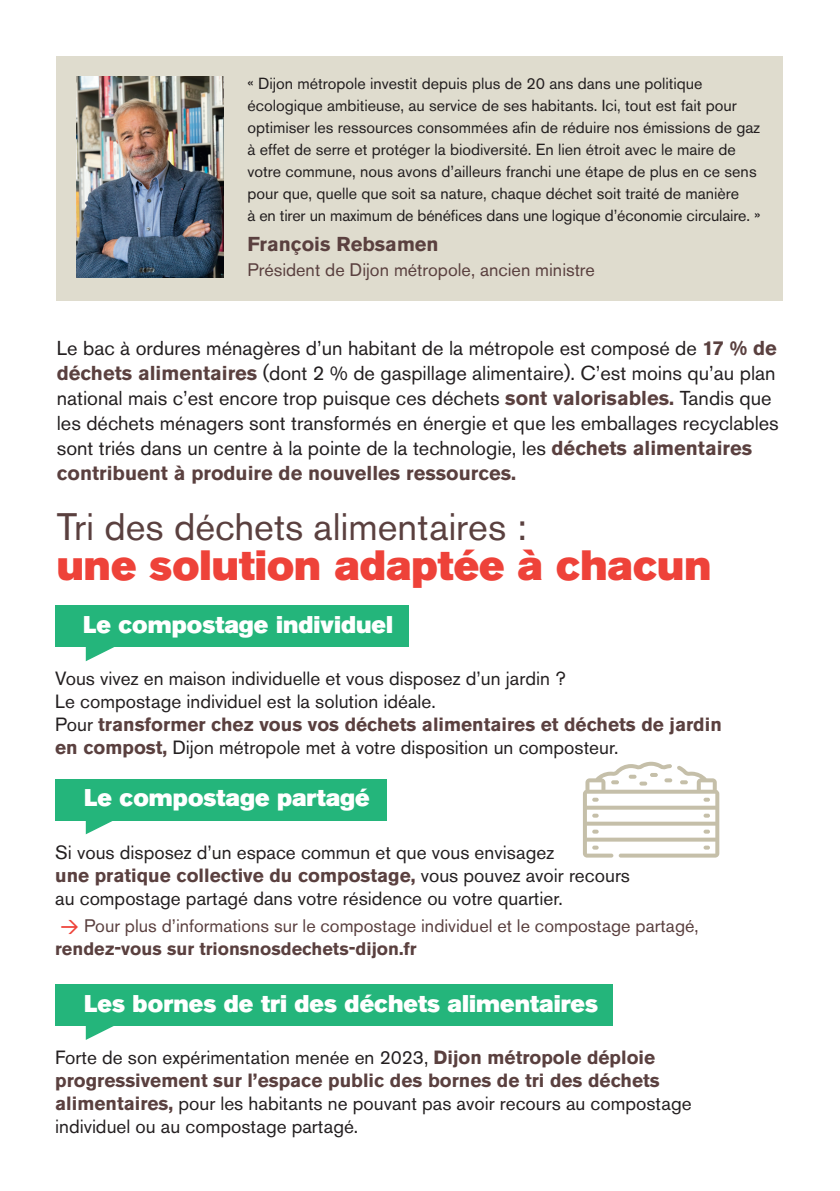
<style>
.page{position:relative;width:840px;height:1191px;background:#fff}
.page>*{position:absolute;margin:0;border:0;box-sizing:border-box;transform-origin:0 0}
.t1{font:42px "Akzidenz Grotesk Pro Super";color:#ee4239}
.t2{font:38px "Akzidenz Grotesk Pro";color:#5a403f}
.t3{font:24px "Akzidenz Grotesk Pro Super";color:#fff}
.t4{font:20px/25px "Akzidenz Grotesk Pro";color:#231f20}
.t5{font:700 20px "Akzidenz Grotesk Pro";color:#5a403f}
.t6{font:19px/23px "Akzidenz Grotesk Pro";color:#231f20}
.t7{font:18px/23px "Akzidenz Grotesk Pro";color:#5a403f}
.t8{font:16px/22px "Akzidenz Grotesk Pro";color:#231f20}
.s1{font-weight:700;color:#5a403f}
.s2{font-family:"DIN Pro";font-weight:500;color:#ee4239}
.s3{font-weight:700}
</style>
<div class="page">
<svg style="left:583px;top:761px;width:136px;height:96px"></svg>
<div style="left:57px;top:57px;width:725px;height:244px;background:#dfdcce"></div>
<img style="left:77px;top:77px;width:146px;height:200px">
<svg style="left:86px;top:647px;width:28px;height:14px"></svg>
<div style="left:55px;top:605px;width:353px;height:42px;background:#24b57b"></div>
<svg style="left:86px;top:1026px;width:28px;height:14px"></svg>
<div style="left:55px;top:984px;width:557px;height:42px;background:#24b57b"></div>
<svg style="left:86px;top:820px;width:42px;height:14px"></svg>
<div style="left:55px;top:778px;width:331px;height:42px;background:#24b57b"></div>
<p class="t8" style="left:247px;top:74px;width:514px">« Dijon métropole investit depuis plus de 20 ans dans une politique écologique ambitieuse, au service de ses habitants. Ici, tout est fait pour optimiser les ressources consommées afin de réduire nos émissions de gaz à effet de serre et protéger la biodiversité. En lien étroit avec le maire de votre commune, nous avons d’ailleurs franchi une étape de plus en ce sens pour que, quelle que soit sa nature, chaque déchet soit traité de manière<br>à en tirer un maximum de bénéfices dans une logique d’économie circulaire. »</p>
<p class="t5" style="left:247px;top:237px;width:193px">François Rebsamen</p>
<p class="t7" style="left:247px;top:261px;width:349px">Président de Dijon métropole, ancien ministre</p>
<p class="t4" style="left:57px;top:337px;width:723px">Le bac à ordures ménagères d’un habitant de la métropole est composé de <span class="s1">17 % de déchets alimentaires</span> (dont 2 % de gaspillage alimentaire). C’est moins qu’au plan national mais c’est encore trop puisque ces déchets <span class="s1">sont valorisables.</span> Tandis que les déchets ménagers sont transformés en énergie et que les emballages recyclables sont triés dans un centre à la pointe de la technologie, les <span class="s1">déchets alimentaires contribuent à produire de nouvelles ressources.</span></p>
<p class="t2" style="left:57px;top:513px;width:471px">Tri des déchets alimentaires :</p>
<p class="t1" style="left:57px;top:550px;width:656px">une solution adaptée à chacun</p>
<p class="t3" style="left:83px;top:616px;width:311px">Le compostage individuel</p>
<p class="t6" style="left:55px;top:669px;width:667px">Vous vivez en maison individuelle et vous disposez d’un jardin ?<br>Le compostage individuel est la solution idéale.<br>Pour <span class="s1">transformer chez vous vos déchets alimentaires et déchets de jardin en compost,</span> Dijon métropole met à votre disposition un composteur.</p>
<p class="t3" style="left:84px;top:789px;width:287px">Le compostage partagé</p>
<p class="t6" style="left:55px;top:842px;width:576px">Si vous disposez d’un espace commun et que vous envisagez<br><span class="s1">une pratique collective du compostage,</span> vous pouvez avoir recours au compostage partagé dans votre résidence ou votre quartier.</p>
<p class="t7" style="left:55px;top:916px;width:644px"><span class="s2">→</span> Pour plus d’informations sur le compostage individuel et le compostage partagé, <span class="s3">rendez-vous sur trionsnosdechets-dijon.fr</span></p>
<p class="t3" style="left:84px;top:994px;width:515px">Les bornes de tri des déchets alimentaires</p>
<p class="t6" style="left:55px;top:1048px;width:637px">Forte de son expérimentation menée en 2023, <span class="s1">Dijon métropole déploie progressivement sur l’espace public des bornes de tri des déchets alimentaires,</span> pour les habitants ne pouvant pas avoir recours au compostage individuel ou au compostage partagé.</p>
</div>
